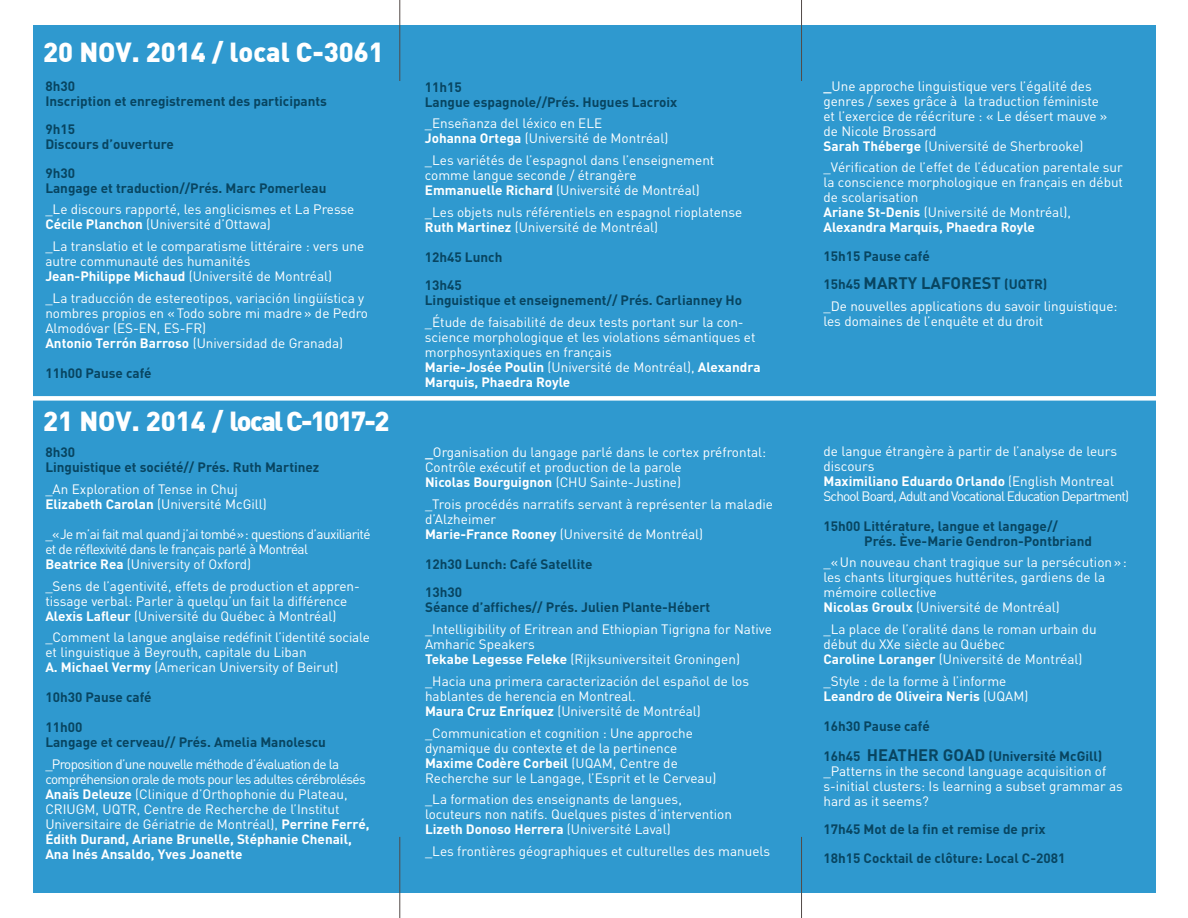
<style>
.page{position:relative;width:1188px;height:918px;background:#fff}
.page>*{position:absolute;margin:0;border:0;box-sizing:border-box;transform-origin:0 0}
.t1{font:900 27px "DIN";letter-spacing:-.06em;color:#fff}
.t2{font:900 27px "DIN";color:#fff}
.t3{font:700 16.5px "DIN";color:#084561}
.t4{font:13.5px/15px "DIN";color:#fff}
.t5{font:700 13.5px/15px "DIN";color:#084561}
.t6{font:700 13.5px/15px "DIN";color:#fff}
.t7{font:13.5px/15px "DIN";letter-spacing:-.05em;color:#fff}
.t8{font:13.5px/15px "DIN";letter-spacing:-.04em;color:#fff}
.t9{font:13.5px/15px "DIN";letter-spacing:-.06em;color:#fff}
.s1{font-weight:700}
.s2{font-weight:400}
.s3{font-size:13.5px}
.s4{font-size:16.5px}
</style>
<div class="page">
<div style="left:33px;top:25px;width:1122px;height:868px;background:#2f99cf"></div>
<div style="left:30px;top:396px;width:1128px;height:5px;background:#fff"></div>
<hr style="left:400px;top:0;width:1px;height:81px;background:#524a47">
<hr style="left:400px;top:837px;width:1px;height:81px;background:#524a47">
<hr style="left:801px;top:0;width:1px;height:81px;background:#524a47">
<hr style="left:801px;top:837px;width:1px;height:81px;background:#524a47">
<p class="t2" style="left:43px;top:34px;width:342px">20 NOV. 2014 / local C-3061</p>
<p class="t5" style="left:45px;top:78px;width:283px">8h30<br>Inscription et enregistrement des participants</p>
<p class="t5" style="left:45px;top:121px;width:130px">9h15<br>Discours d’ouverture</p>
<p class="t5" style="left:45px;top:165px;width:283px">9h30<br>Langage et traduction//Prés. Marc Pomerleau</p>
<p class="t4" style="left:45px;top:202px;width:311px">_Le discours rapporté, les anglicismes et La Presse</p>
<p class="t4" style="left:45px;top:217px;width:227px"><span class="s1">Cécile Planchon</span> (Université d’Ottawa)</p>
<p class="t4" style="left:45px;top:238px;width:320px">_La translatio et le comparatisme littéraire : vers une autre communauté des humanités</p>
<p class="t4" style="left:45px;top:268px;width:288px"><span class="s1">Jean-Philippe Michaud</span> (Université de Montréal)</p>
<p class="t4" style="left:45px;top:290px;width:324px">_La traducción de estereotipos, variación lingüística y nombres propios en «Todo sobre mi madre» de Pedro<br>Almodóvar (ES-EN, ES-FR)</p>
<p class="t4" style="left:45px;top:335px;width:299px"><span class="s1">Antonio Terrón Barroso</span> (Universidad de Granada)</p>
<p class="t5" style="left:45px;top:365px;width:108px">11h00 Pause café</p>
<p class="t1" style="left:43px;top:403px;width:348px">21 NOV. 2014 / local C-1017-2</p>
<p class="t5" style="left:45px;top:444px;width:276px">8h30<br>Linguistique et société// Prés. Ruth Martinez</p>
<p class="t4" style="left:45px;top:481px;width:194px">_An Exploration of Tense in Chuj</p>
<p class="t4" style="left:45px;top:496px;width:223px"><span class="s1">Elizabeth Carolan</span> (Université McGill)</p>
<p class="t8" style="left:45px;top:526px;width:327px">_«Je m’ai fait mal quand j’ai tombé»: questions d’auxiliarité et de réflexivité dans le français parlé à Montréal</p>
<p class="t4" style="left:45px;top:556px;width:207px"><span class="s1">Beatrice Rea</span> (University of Oxford)</p>
<p class="t4" style="left:45px;top:578px;width:316px">_Sens de l’agentivité, effets de production et appren&shy;tissage verbal: Parler à quelqu’un fait la différence</p>
<p class="t4" style="left:45px;top:608px;width:293px"><span class="s1">Alexis Lafleur</span> (Université du Québec à Montréal)</p>
<p class="t4" style="left:45px;top:630px;width:326px">_Comment la langue anglaise redéfinit l’identité sociale et linguistique à Beyrouth, capitale du Liban</p>
<p class="t4" style="left:45px;top:660px;width:295px"><span class="s1">A. Michael Vermy</span> (American University of Beirut)</p>
<p class="t5" style="left:45px;top:689px;width:108px">10h30 Pause café</p>
<p class="t5" style="left:45px;top:719px;width:282px">11h00<br>Langage et cerveau// Prés. Amelia Manolescu</p>
<p class="t7" style="left:45px;top:756px;width:322px">_Proposition d’une nouvelle méthode d’évaluation de la compréhension orale de mots pour les adultes cérébrolésés</p>
<p class="t4" style="left:45px;top:786px;width:326px"><span class="s1">Anaïs Deleuze</span> (Clinique d’Orthophonie du Plateau, CRIUGM, UQTR, Centre de Recherche de l’Institut Universitaire de Gériatrie de Montréal), <span class="s1">Perrine Ferré, Édith Durand, Ariane Brunelle, Stéphanie Chenail, Ana Inés Ansaldo, Yves Joanette</span></p>
<p class="t5" style="left:425px;top:79px;width:254px">11h15<br>Langue espagnole//Prés. Hugues Lacroix</p>
<p class="t4" style="left:425px;top:116px;width:179px">_Enseñanza del léxico en ELE</p>
<p class="t4" style="left:425px;top:131px;width:245px"><span class="s1">Johanna Ortega</span> (Université de Montréal)</p>
<p class="t4" style="left:425px;top:152px;width:291px">_Les variétés de l’espagnol dans l’enseignement comme langue seconde / étrangère</p>
<p class="t4" style="left:425px;top:182px;width:277px"><span class="s1">Emmanuelle Richard</span> (Université de Montréal)</p>
<p class="t4" style="left:425px;top:204px;width:319px">_Les objets nuls référentiels en espagnol rioplatense</p>
<p class="t4" style="left:425px;top:219px;width:235px"><span class="s1">Ruth Martinez</span> (Université de Montréal)</p>
<p class="t5" style="left:425px;top:249px;width:79px">12h45 Lunch</p>
<p class="t5" style="left:425px;top:277px;width:319px">13h45<br>Linguistique et enseignement// Prés. Carlianney Ho</p>
<p class="t4" style="left:425px;top:314px;width:332px">_Étude de faisabilité de deux tests portant sur la con&shy;science morphologique et les violations sémantiques et morphosyntaxiques en français</p>
<p class="t6" style="left:425px;top:359px;width:337px">Marie-Josée Poulin <span class="s2">(Université de Montréal),</span> Alexandra<br>Marquis, Phaedra Royle</p>
<p class="t4" style="left:425px;top:444px;width:343px"><span class="s1">_</span>Organisation du langage parlé dans le cortex préfrontal:<br>Contrôle exécutif et production de la parole</p>
<p class="t4" style="left:425px;top:474px;width:258px"><span class="s1">Nicolas Bourguignon</span> (CHU Sainte-Justine)</p>
<p class="t4" style="left:425px;top:496px;width:349px">_Trois procédés narratifs servant à représenter la maladie d’Alzheimer</p>
<p class="t4" style="left:425px;top:526px;width:280px"><span class="s1">Marie-France Rooney</span> (Université de Montréal)</p>
<p class="t5" style="left:425px;top:556px;width:169px">12h30 Lunch: Café Satellite</p>
<p class="t5" style="left:425px;top:584px;width:287px">13h30<br>Séance d’affiches// Prés. Julien Plante-Hébert</p>
<p class="t4" style="left:425px;top:621px;width:349px">_Intelligibility of Eritrean and Ethiopian Tigrigna for Native<br>Amharic Speakers</p>
<p class="t4" style="left:425px;top:651px;width:317px"><span class="s1">Tekabe Legesse Feleke</span> (Rijksuniversiteit Groningen)</p>
<p class="t4" style="left:425px;top:673px;width:326px">_Hacia una primera caracterización del español de los hablantes de herencia en Montreal.</p>
<p class="t4" style="left:425px;top:703px;width:277px"><span class="s1">Maura Cruz Enríquez</span> (Université de Montréal)</p>
<p class="t4" style="left:425px;top:725px;width:270px">_Communication et cognition : Une approche dynamique du contexte et de la pertinence</p>
<p class="t4" style="left:425px;top:755px;width:293px"><span class="s1">Maxime Codère Corbeil</span> (UQAM, Centre de<br>Recherche sur le Langage, l’Esprit et le Cerveau)</p>
<p class="t4" style="left:425px;top:792px;width:309px">_La formation des enseignants de langues, locuteurs non natifs. Quelques pistes d’intervention</p>
<p class="t6" style="left:425px;top:821px;width:247px">Lizeth Donoso Herrera <span class="s2">(Université Laval)</span></p>
<p class="t4" style="left:425px;top:843px;width:347px">_Les frontières géographiques et culturelles des manuels</p>
<p class="t4" style="left:824px;top:78px;width:285px"><span class="s1">_</span>Une approche linguistique vers l’égalité des genres / sexes grâce à la traduction féministe et l’exercice de réécriture : « Le désert mauve » de Nicole Brossard</p>
<p class="t4" style="left:824px;top:138px;width:262px"><span class="s1">Sarah Théberge</span> (Université de Sherbrooke)</p>
<p class="t4" style="left:824px;top:160px;width:301px;text-align:justify">_Vérification de l’effet de l’éducation parentale sur la conscience morphologique en français en début de scolarisation</p>
<p class="t6" style="left:824px;top:204px;width:249px">Ariane St-Denis <span class="s2">(Université de Montréal),<br></span>Alexandra Marquis, Phaedra Royle</p>
<p class="t5" style="left:824px;top:248px;width:108px">15h15 Pause café</p>
<p class="t3" style="left:824px;top:273px;width:225px"><span class="s3">15h45</span> MARTY LAFOREST <span class="s3">(UQTR)</span></p>
<p class="t4" style="left:824px;top:298px;width:296px">_De nouvelles applications du savoir linguistique: les domaines de l’enquête et du droit</p>
<p class="t4" style="left:824px;top:443px;width:295px">de langue étrangère à partir de l’analyse de leurs discours</p>
<p class="t9" style="left:824px;top:473px;width:307px"><span class="s1">Maximiliano Eduardo Orlando</span> (English Montreal<br>School Board, Adult and Vocational Education Department)</p>
<p class="t5" style="left:864px;top:518px;width:229px;text-indent:-41px">15h00 Littérature, langue et langage//<br>Prés. Ève-Marie Gendron-Pontbriand</p>
<p class="t4" style="left:824px;top:555px;width:305px">_«Un nouveau chant tragique sur la persécution»: les chants liturgiques huttérites, gardiens de la mémoire collective</p>
<p class="t4" style="left:824px;top:600px;width:238px"><span class="s1">Nicolas Groulx</span> (Université de Montréal)</p>
<p class="t4" style="left:824px;top:621px;width:275px">_La place de l’oralité dans le roman urbain du début du XXe siècle au Québec</p>
<p class="t4" style="left:824px;top:651px;width:261px"><span class="s1">Caroline Loranger</span> (Université de Montréal)</p>
<p class="t4" style="left:824px;top:673px;width:184px">_Style : de la forme à l’informe</p>
<p class="t6" style="left:824px;top:688px;width:207px">Leandro de Oliveira Neris <span class="s2">(UQAM)</span></p>
<p class="t5" style="left:824px;top:718px;width:108px">16h30 Pause café</p>
<p class="t5" style="left:824px;top:748px;width:280px">16h45 <span class="s4">HEATHER GOAD</span> (Université McGill)</p>
<p class="t4" style="left:824px;top:763px;width:301px">_Patterns in the second language acquisition of s-initial clusters: Is learning a subset grammar as hard as it seems?</p>
<p class="t5" style="left:824px;top:821px;width:224px">17h45 Mot de la fin et remise de prix</p>
<p class="t5" style="left:824px;top:850px;width:243px">18h15 Cocktail de clôture: Local C-2081</p>
</div>
